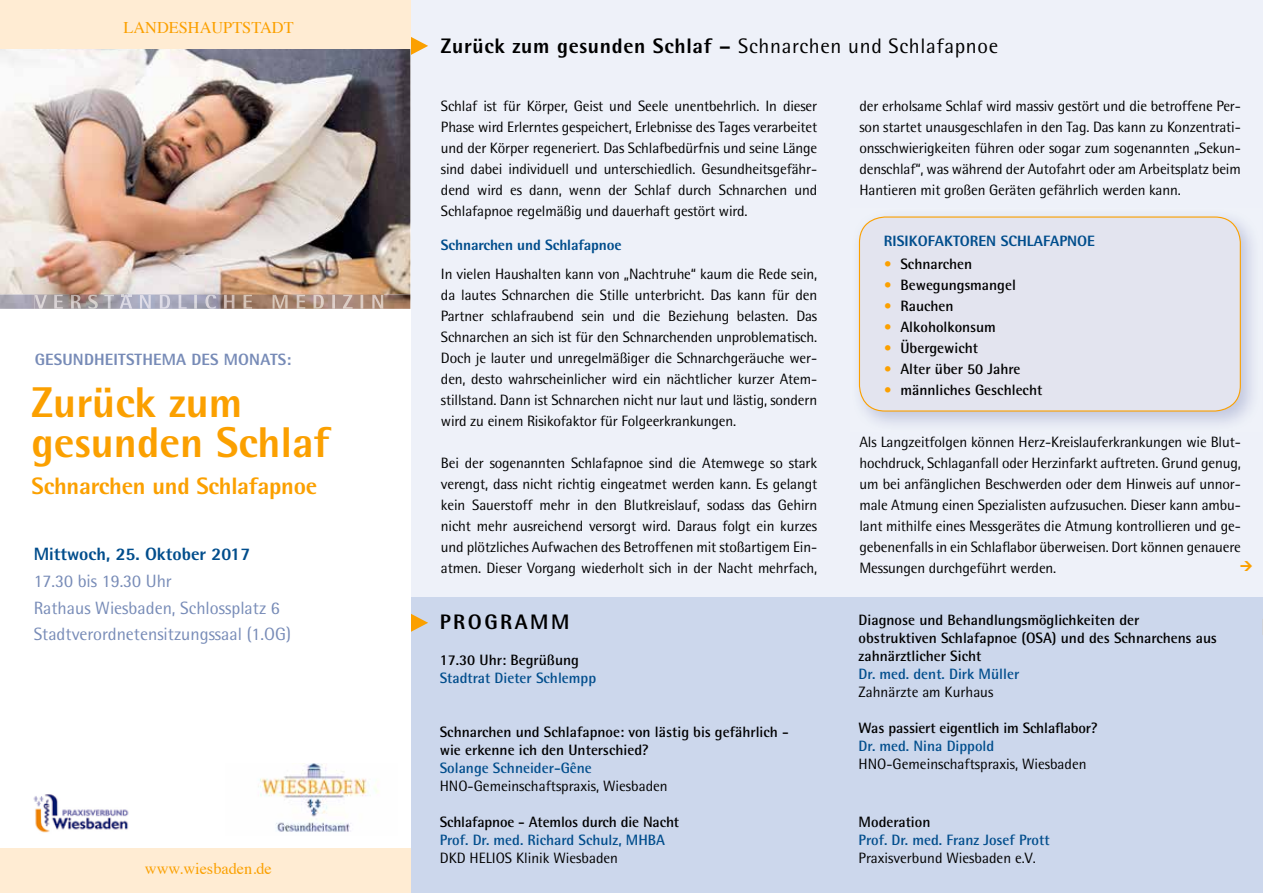
<style>
.page{position:relative;width:1263px;height:893px;background:#fff}
.page>*{position:absolute;margin:0;border:0;box-sizing:border-box;transform-origin:0 0}
.t1{font:800 43.05px/40px "Rotis Semi Sans";color:#fba000}
.t2{font:800 23.7px "Rotis Semi Sans";letter-spacing:-.01em;color:#fba000}
.t3{font:800 21px "Rotis Semi Sans";letter-spacing:.03em;color:#000}
.t4{font:800 21px "Rotis Semi Sans";letter-spacing:.12em;color:#000}
.t5{font:17.85px/26.7px "Rotis Semi Sans";color:#778bb7}
.t6{font:800 17.85px "Rotis Semi Sans";color:#004d8c}
.t7{font:16.35px "Times";color:#fba000}
.t8{font:800 16.35px "Rotis Semi Sans";letter-spacing:.01em;color:#778bb7}
.t9{font:15px/21px "Rotis Semi Sans";letter-spacing:-.01em;color:#000;text-align:justify}
.t10{font:700 15px/18px "Rotis Semi Sans";color:#000}
.t11{font:700 15px "Rotis Semi Sans";color:#004d8c}
.t12{font:800 15px "Rotis Semi Sans";letter-spacing:-.005em;color:#004d8c}
.s1{font-weight:400}
.s2{color:#fba000}
</style>
<div class="page">
<div style="left:411px;top:0;width:852px;height:598px;background:#eef1f9"></div>
<div style="left:411px;top:598px;width:852px;height:295px;background:#ccd7ec"></div>
<svg style="left:411px;top:614px;width:17px;height:18px"></svg>
<svg style="left:411px;top:37px;width:17px;height:18px"></svg>
<svg style="left:1262px;top:619px;width:1px;height:16px"></svg>
<img style="left:858px;top:216px;width:394px;height:207px">
<div style="left:859px;top:217px;width:381px;height:194px;background:#e3e4ef;border-radius:26px"></div>
<div style="left:859px;top:216px;width:382px;height:196px;border:1px solid #fba000;border-radius:26px"></div>
<img style="left:0;top:48px;width:410px;height:246px">
<div style="left:0;top:0;width:410px;height:48px;background:#ffecd3"></div>
<div style="left:0;top:848px;width:410px;height:45px;background:#ffecd3"></div>
<img style="left:33px;top:794px;width:96px;height:39px">
<img style="left:258px;top:763px;width:121px;height:69px">
<img style="left:0;top:294px;width:410px;height:15px">
<img style="left:34px;top:294px;width:349px;height:15px">
<p class="t7" style="left:123px;top:12px;width:172px">LANDESHAUPTSTADT</p>
<p class="t8" style="left:35px;top:349px;width:258px">GESUNDHEITSTHEMA DES MONATS:</p>
<h1 class="t1" style="left:32px;top:382px;width:299px">Zurück zum gesunden Schlaf</h1>
<h2 class="t2" style="left:32px;top:471px;width:287px">Schnarchen und Schlafapnoe</h2>
<p class="t6" style="left:34px;top:543px;width:218px">Mittwoch, 25. Oktober 2017</p>
<p class="t5" style="left:34px;top:567px;width:259px">17.30 bis 19.30 Uhr<br>Rathaus Wiesbaden, Schlossplatz 6<br>Stadtverordnetensitzungssaal (1.OG)</p>
<p class="t7" style="left:145px;top:853px;width:128px">www.wiesbaden.de</p>
<h3 class="t3" style="left:441px;top:32px;width:559px">Zurück zum gesunden Schlaf – <span class="s1">Schnarchen und Schlafapnoe</span></h3>
<p class="t9" style="left:441px;top:95px;width:378px">Schlaf ist für Körper, Geist und Seele unentbehrlich. In dieser Phase wird Erlerntes gespeichert, Erlebnisse des Tages verarbeitet und der Körper regeneriert. Das Schlafbedürfnis und seine Länge sind dabei individuell und unterschiedlich. Gesundheitsgefähr&shy;dend wird es dann, wenn der Schlaf durch Schnarchen und Schlafapnoe regelmäßig und dauerhaft gestört wird.</p>
<p class="t12" style="left:441px;top:235px;width:182px">Schnarchen und Schlafapnoe</p>
<p class="t9" style="left:441px;top:263px;width:378px">In vielen Haushalten kann von „Nachtruhe“ kaum die Rede sein, da lautes Schnarchen die Stille unterbricht. Das kann für den Partner schlafraubend sein und die Beziehung belasten. Das Schnarchen an sich ist für den Schnarchenden unproblematisch.<br>Doch je lauter und unregelmäßiger die Schnarchgeräuche wer&shy;den, desto wahrscheinlicher wird ein nächtlicher kurzer Atem&shy;stillstand. Dann ist Schnarchen nicht nur laut und lästig, sondern wird zu einem Risikofaktor für Folgeerkrankungen.</p>
<p class="t9" style="left:441px;top:452px;width:378px">Bei der sogenannten Schlafapnoe sind die Atemwege so stark verengt, dass nicht richtig eingeatmet werden kann. Es gelangt kein Sauerstoff mehr in den Blutkreislauf, sodass das Gehirn nicht mehr ausreichend versorgt wird. Daraus folgt ein kurzes und plötzliches Aufwachen des Betroffenen mit stoßartigem Ein&shy;atmen. Dieser Vorgang wiederholt sich in der Nacht mehrfach,</p>
<h3 class="t4" style="left:440px;top:609px;width:131px">PROGRAMM</h3>
<p class="t10" style="left:440px;top:651px;width:141px">17.30 Uhr: Begrüßung</p>
<p class="t11" style="left:440px;top:669px;width:158px">Stadtrat Dieter Schlempp</p>
<p class="t10" style="left:440px;top:723px;width:351px">Schnarchen und Schlafapnoe: von lästig bis gefährlich - wie erkenne ich den Unterschied?</p>
<p class="t11" style="left:440px;top:759px;width:154px">Solange Schneider-Gêne</p>
<p class="t9" style="left:440px;top:775px;width:230px">HNO-Gemeinschaftspraxis, Wiesbaden</p>
<p class="t10" style="left:440px;top:813px;width:241px">Schlafapnoe - Atemlos durch die Nacht</p>
<p class="t11" style="left:440px;top:831px;width:227px">Prof. Dr. med. Richard Schulz, MHBA</p>
<p class="t9" style="left:440px;top:847px;width:180px">DKD HELIOS Klinik Wiesbaden</p>
<p class="t9" style="left:859px;top:95px;width:383px">der erholsame Schlaf wird massiv gestört und die betroffene Per&shy;son startet unausgeschlafen in den Tag. Das kann zu Konzentrati&shy;onsschwierigkeiten führen oder sogar zum sogenannten „Sekun&shy;denschlaf“, was während der Autofahrt oder am Arbeitsplatz beim Hantieren mit großen Geräten gefährlich werden kann.</p>
<p class="t12" style="left:884px;top:231px;width:213px">RISIKOFAKTOREN SCHLAFAPNOE</p>
<p class="t10" style="left:884px;top:255px;width:90px"><span class="s2">•</span> Schnarchen</p>
<p class="t10" style="left:884px;top:276px;width:133px"><span class="s2">•</span> Bewegungsmangel</p>
<p class="t10" style="left:884px;top:297px;width:71px"><span class="s2">•</span> Rauchen</p>
<p class="t10" style="left:884px;top:318px;width:113px"><span class="s2">•</span> Alkoholkonsum</p>
<p class="t10" style="left:884px;top:339px;width:96px"><span class="s2">•</span> Übergewicht</p>
<p class="t10" style="left:884px;top:360px;width:138px"><span class="s2">•</span> Alter über 50 Jahre</p>
<p class="t10" style="left:884px;top:381px;width:160px"><span class="s2">•</span> männliches Geschlecht</p>
<p class="t9" style="left:859px;top:431px;width:383px">Als Langzeitfolgen können Herz-Kreislauferkrankungen wie Blut&shy;hochdruck, Schlaganfall oder Herzinfarkt auftreten. Grund genug, um bei anfänglichen Beschwerden oder dem Hinweis auf unnor&shy;male Atmung einen Spezialisten aufzusuchen. Dieser kann ambu&shy;lant mithilfe eines Messgerätes die Atmung kontrollieren und ge&shy;gebenenfalls in ein Schlaflabor überweisen. Dort können genauere Messungen durchgeführt werden.</p>
<p class="t10" style="left:859px;top:610px;width:360px">Diagnose und Behandlungsmöglichkeiten der obstruktiven Schlafapnoe (OSA) und des Schnarchens aus zahnärztlicher Sicht</p>
<p class="t11" style="left:859px;top:664px;width:162px">Dr. med. dent. Dirk Müller</p>
<p class="t9" style="left:859px;top:681px;width:136px">Zahnärzte am Kurhaus</p>
<p class="t10" style="left:859px;top:718px;width:241px">Was passiert eigentlich im Schlaflabor?</p>
<p class="t11" style="left:859px;top:736px;width:137px">Dr. med. Nina Dippold</p>
<p class="t9" style="left:859px;top:753px;width:230px">HNO-Gemeinschaftspraxis, Wiesbaden</p>
<p class="t10" style="left:859px;top:813px;width:73px">Moderation</p>
<p class="t11" style="left:859px;top:831px;width:193px">Prof. Dr. med. Franz Josef Prott</p>
<p class="t9" style="left:859px;top:847px;width:179px">Praxisverbund Wiesbaden e.V.</p>
</div>
